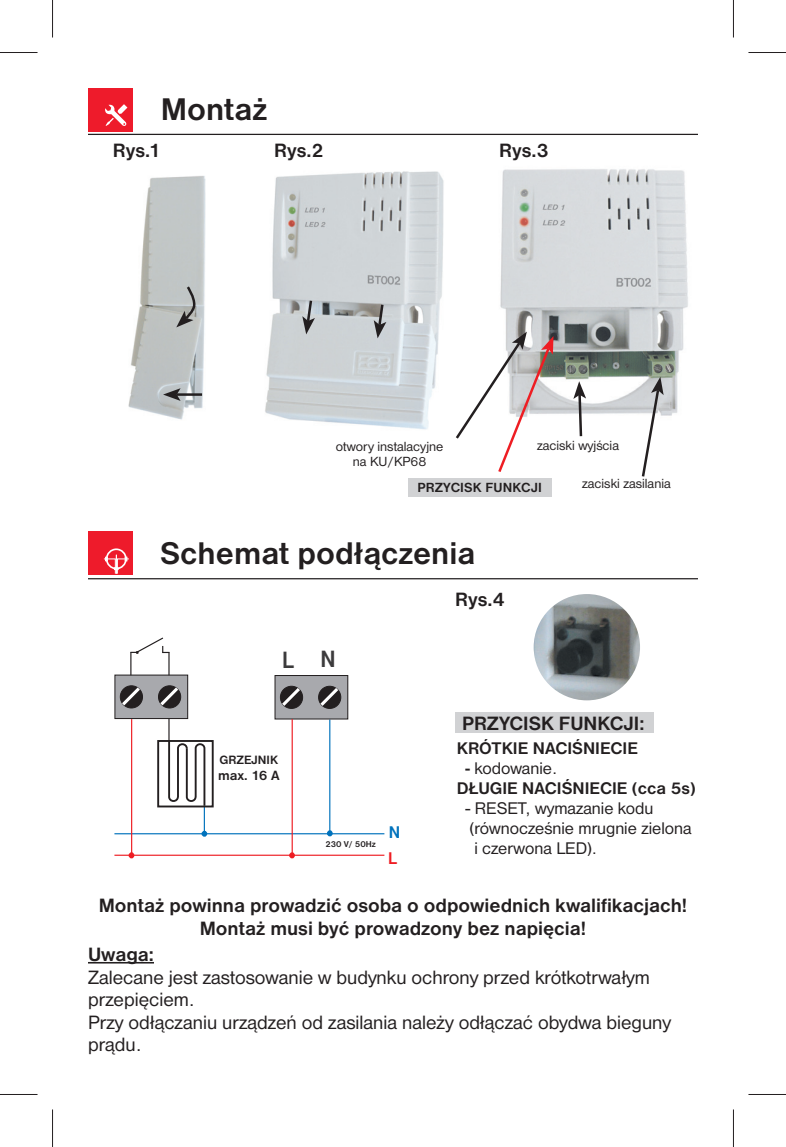
<style>
.page{position:relative;width:786px;height:1147px;background:#fff}
.page>*{position:absolute;margin:0;border:0;box-sizing:border-box;transform-origin:0 0}
.t1{font:700 32.5px "Nimbus Sans DOT";color:#231f20}
.t2{font:700 24.5px "Nimbus Sans DOT";color:#3c3b3c;scale:.89 1}
.t3{font:20px/22.5px "Nimbus Sans DOT";color:#231f20}
.t4{font:700 20px/22.5px "Nimbus Sans DOT";color:#231f20;text-align:center}
.t5{font:17.5px/20px "Nimbus Sans DOT";color:#231f20}
.t6{font:700 17.5px/20px "Nimbus Sans DOT";color:#231f20}
.t7{font:700 17.5px "Nimbus Sans DOT";color:#ee1d23;scale:.94 1}
.t8{font:700 17.5px "Nimbus Sans DOT";color:#0072bc;scale:.94 1}
.t9{font:700 14px "Nimbus Sans DOT";color:#231f20}
.t10{font:13.75px/15px "Nimbus Sans DOT";color:#231f20;text-align:center}
.t11{font:700 13.75px "Nimbus Sans DOT";letter-spacing:.015em;color:#231f20}
.t12{font:700 12.5px "Nimbus Sans DOT";color:#231f20}
.t13{font:700 8.75px "Nimbus Sans DOT";color:#231f20}
.s1{font-weight:400}
</style>
<div class="page">
<svg style="left:129px;top:852px;width:5px;height:6px"></svg>
<hr style="left:114px;top:854px;width:270px;height:2px;background:#ee1d23">
<hr style="left:114px;top:833px;width:270px;height:1px;background:#0072bc">
<hr style="left:329px;top:719px;width:1px;height:114px;background:#0072bc">
<svg style="left:327px;top:830px;width:5px;height:6px"></svg>
<hr style="left:131px;top:719px;width:1px;height:136px;background:#ee1d23">
<div style="left:115px;top:675px;width:73px;height:43px;background:#a8a9ad"></div>
<div style="left:115px;top:675px;width:73px;height:44px;border:1px solid #231f20"></div>
<svg style="left:119px;top:685px;width:24px;height:24px"></svg>
<svg style="left:158px;top:685px;width:23px;height:24px"></svg>
<div style="left:275px;top:675px;width:73px;height:44px;background:#a8a9ad"></div>
<div style="left:274px;top:675px;width:74px;height:44px;border:1px solid #231f20"></div>
<svg style="left:279px;top:685px;width:24px;height:24px"></svg>
<svg style="left:318px;top:685px;width:23px;height:24px"></svg>
<svg style="left:289px;top:852px;width:6px;height:6px"></svg>
<hr style="left:291px;top:719px;width:2px;height:136px;background:#ee1d23">
<svg style="left:130px;top:637px;width:39px;height:38px"></svg>
<div style="left:157px;top:740px;width:56px;height:67px;border:2px solid #231f20"></div>
<svg style="left:167px;top:719px;width:40px;height:118px"></svg>
<div style="left:455px;top:713px;width:198px;height:20px;background:#d1d2d4"></div>
<div style="left:408px;top:478px;width:143px;height:18px;background:#d1d2d4"></div>
<hr style="left:88px;top:962px;width:66px;height:1px;background:#231f20">
<div style="left:88px;top:88px;width:44px;height:43px;background:#ee1b2b"></div>
<svg style="left:105px;top:104px;width:22px;height:22px"></svg>
<hr style="left:88px;top:134px;width:609px;height:1px;background:#231f20">
<div style="left:88px;top:531px;width:44px;height:44px;background:#ee1b2b"></div>
<div style="left:106px;top:548px;width:21px;height:21px;border:2px solid #fff;border-radius:50%"></div>
<svg style="left:103px;top:555px;width:26px;height:19px"></svg>
<hr style="left:88px;top:578px;width:609px;height:1px;background:#231f20">
<img style="left:128px;top:176px;width:78px;height:244px">
<img style="left:265px;top:171px;width:179px;height:259px">
<img style="left:500px;top:169px;width:188px;height:247px">
<hr style="left:177px;top:393px;width:25px;height:3px;background:#231f20">
<svg style="left:163px;top:388px;width:17px;height:13px"></svg>
<svg style="left:373px;top:302px;width:13px;height:36px"></svg>
<svg style="left:302px;top:298px;width:13px;height:36px"></svg>
<svg style="left:176px;top:285px;width:20px;height:42px"></svg>
<svg style="left:456px;top:332px;width:97px;height:140px"></svg>
<svg style="left:573px;top:381px;width:13px;height:56px"></svg>
<svg style="left:640px;top:377px;width:23px;height:100px"></svg>
<img style="left:533px;top:594px;width:107px;height:106px;border-radius:50%">
<hr style="left:0;top:52px;width:38px;height:1px;background:#231f20">
<hr style="left:748px;top:52px;width:37px;height:1px;background:#231f20">
<hr style="left:0;top:1094px;width:38px;height:1px;background:#231f20">
<hr style="left:748px;top:1094px;width:37px;height:1px;background:#231f20">
<hr style="left:52px;top:0;width:1px;height:38px;background:#231f20">
<hr style="left:52px;top:1109px;width:1px;height:38px;background:#231f20">
<hr style="left:732px;top:0;width:1px;height:38px;background:#231f20">
<hr style="left:732px;top:1109px;width:1px;height:38px;background:#231f20">
<h1 class="t1" style="left:161px;top:98px;width:108px">Montaż</h1>
<p class="t4" style="left:113px;top:140px;width:49px">Rys.1</p>
<p class="t4" style="left:274px;top:140px;width:51px">Rys.2</p>
<p class="t4" style="left:499px;top:140px;width:51px">Rys.3</p>
<p class="t10" style="left:537px;top:439px;width:83px">zaciski wyjścia</p>
<p class="t10" style="left:582px;top:477px;width:90px">zaciski zasilania</p>
<p class="t10" style="left:336px;top:440px;width:109px">otwory instalacyjne na KU/KP68</p>
<p class="t11" style="left:417px;top:482px;width:126px">PRZYCISK FUNKCJI</p>
<h1 class="t1" style="left:160px;top:541px;width:316px">Schemat podłączenia</h1>
<p class="t2" style="left:282px;top:651px;width:62px">L N</p>
<p class="t12" style="left:219px;top:755px;width:60px">GRZEJNIK</p>
<p class="t9" style="left:218px;top:770px;width:63px">max. 16 A</p>
<p class="t13" style="left:325px;top:841px;width:52px">230 V/ 50Hz</p>
<p class="t8" style="left:388px;top:826px;width:14px">N</p>
<p class="t7" style="left:388px;top:852px;width:11px">L</p>
<p class="t4" style="left:455px;top:589px;width:51px">Rys.4</p>
<p class="t4" style="left:462px;top:713px;width:184px">PRZYCISK FUNKCJI:</p>
<p class="t6" style="left:456px;top:739px;width:183px">KRÓTKIE NACIŚNIECIE</p>
<p class="t6" style="left:456px;top:759px;width:240px;text-indent:9px">- <span class="s1">kodowanie.<br></span>DŁUGIE NACIŚNIECIE (cca 5s)</p>
<p class="t5" style="left:465px;top:800px;width:227px">- RESET, wymazanie kodu (równocześnie mrugnie zielona i czerwona LED).</p>
<p class="t4" style="left:99px;top:895px;width:590px">Montaż powinna prowadzić osoba o odpowiednich kwalifikacjach!<br>Montaż musi być prowadzony bez napięcia!</p>
<p class="t4" style="left:88px;top:944px;width:67px">Uwaga:</p>
<p class="t3" style="left:88px;top:967px;width:584px">Zalecane jest zastosowanie w budynku ochrony przed krótkotrwałym przepięciem.<br>Przy odłączaniu urządzeń od zasilania należy odłączać obydwa bieguny prądu.</p>
</div>
